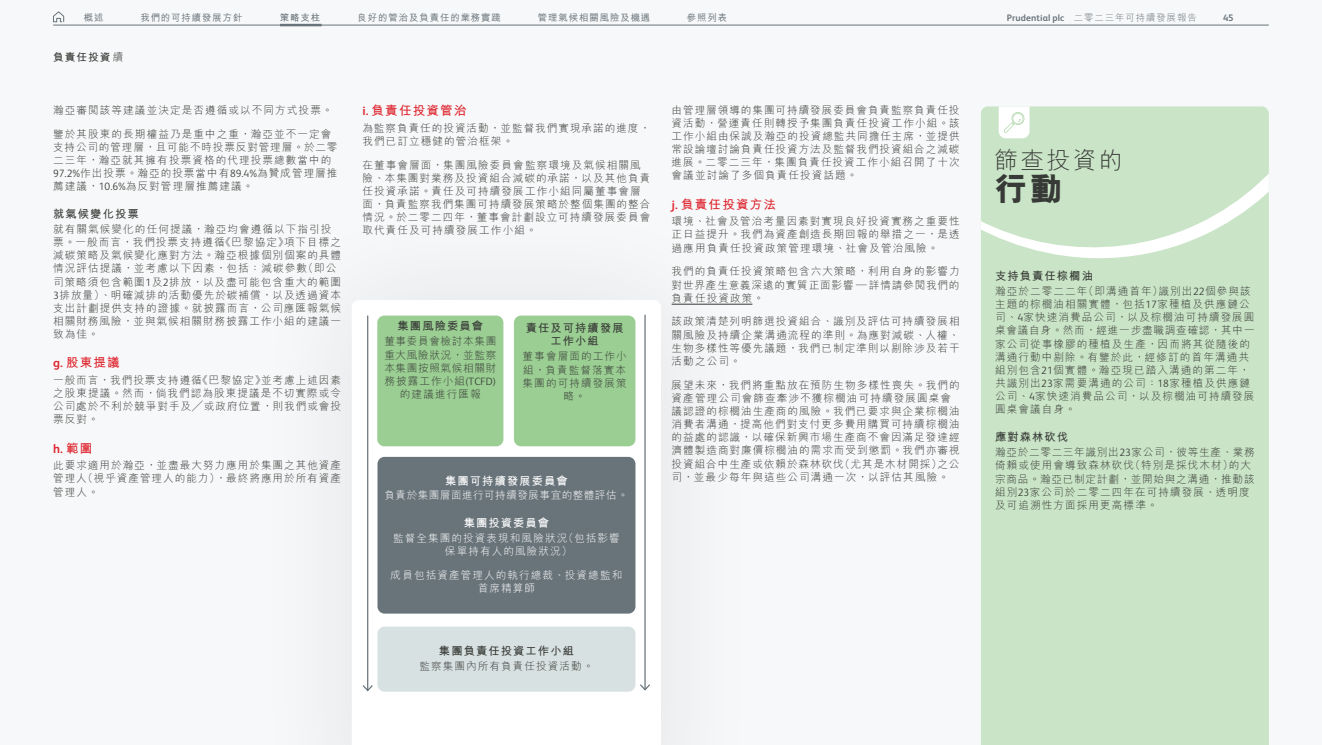
<style>
.page{position:relative;width:1322px;height:745px;background:#fff}
.page>*{position:absolute;margin:0;border:0;box-sizing:border-box;transform-origin:0 0}
.t1{font:800 32.5px "M Hei HK";color:#373a36}
.t2{font:300 23.75px "M Hei HK";letter-spacing:.1em;color:#373a36}
.t3{font:700 12.5px "M Hei HK";letter-spacing:.1em;color:#de252f}
.t4{font:700 12.5px "FS Albert Pro";color:#de252f}
.t5{font:700 11.25px/13.8px "M Hei HK";letter-spacing:.1em;color:#373a36;text-align:center}
.t6{font:700 11.25px "M Hei HK";letter-spacing:.1em;color:#fff}
.t7{font:300 10.62px/13.1px "M Hei HK";letter-spacing:.095em;color:#373a36}
.t8{font:300 10.62px/13.1px "M Hei HK";letter-spacing:.1em;color:#fff;text-align:center}
.t9{font:300 10.62px/13.1px "M Hei HK";letter-spacing:.06em;color:#373a36;text-align:center}
.t10{font:300 10.62px "M Hei HK";letter-spacing:.04em;color:#fff}
.t11{font:700 10.62px "M Hei HK";letter-spacing:.1em;color:#373a36}
.t12{font:500 9.38px "M Hei HK";letter-spacing:.1em;color:#68737a}
.t13{font:700 9.38px "FS Albert Pro";letter-spacing:.01em;color:#68737a}
.t14{font:700 9.38px "M Hei HK";color:#68737a}
.s1{font-family:"M Hei HK";font-weight:300}
.s2{font-weight:300}
.s3{font-family:"FS Albert Pro"}
.s4{font-family:"M Hei HK"}
</style>
<div class="page">
<div style="left:0;top:0;width:1322px;height:744px;background:#f7f8f9"></div>
<svg style="left:368px;top:315px;width:268px;height:377px"></svg>
<hr style="left:671px;top:304px;width:81px;height:1px;background:#373a36">
<div style="left:377px;top:315px;width:126px;height:131px;background:#9bce93;border-radius:7px"></div>
<div style="left:377px;top:456px;width:258px;height:157px;background:#68737a;border-radius:7px"></div>
<div style="left:377px;top:626px;width:258px;height:65px;background:#d8e1e1;border-radius:7px"></div>
<div style="left:514px;top:315px;width:121px;height:131px;background:#9bce93;border-radius:7px"></div>
<hr style="left:367px;top:315px;width:1px;height:375px;background:#68737a">
<svg style="left:363px;top:683px;width:11px;height:9px"></svg>
<hr style="left:644px;top:314px;width:2px;height:375px;background:#68737a">
<svg style="left:640px;top:682px;width:10px;height:9px"></svg>
<div style="left:981px;top:273px;width:288px;height:471px;background:#cae4c7"></div>
<svg style="left:981px;top:106px;width:288px;height:167px;background:#cee6cb"></svg>
<svg style="left:998px;top:106px;width:31px;height:32px"></svg>
<hr style="left:53px;top:25px;width:1216px;height:1px;background:#68737a">
<hr style="left:280px;top:24px;width:42px;height:2px;background:#68737a">
<svg style="left:53px;top:11px;width:11px;height:11px"></svg>
<p class="t12" style="left:84px;top:11px;width:21px">概述</p>
<p class="t12" style="left:140px;top:11px;width:104px">我們的可持續發展方針</p>
<p class="t14" style="left:280px;top:11px;width:42px">策略支柱</p>
<p class="t12" style="left:357px;top:11px;width:145px">良好的管治及負責任的業務實踐</p>
<p class="t12" style="left:538px;top:11px;width:114px">管理氣候相關風險及機遇</p>
<p class="t12" style="left:687px;top:11px;width:42px">參照列表</p>
<p class="t13" style="left:1007px;top:11px;width:191px">Prudential plc <span class="s1">二零二三年可持續發展報告</span></p>
<p class="t13" style="left:1223px;top:11px;width:12px">45</p>
<p class="t11" style="left:53px;top:49px;width:72px">負責任投資<span class="s2">續</span></p>
<p class="t7" style="left:53px;top:103px;width:281px">瀚亞審閱該等建議並決定是否遵循或以不同方式投票。</p>
<p class="t7" style="left:53px;top:127px;width:286px">鑒於其股東的長期權益乃是重中之重，瀚亞並不一定會支持公司的管理層，且可能不時投票反對管理層。於二零二三年，瀚亞就其擁有投票資格的代理投票總數當中的<br><span class="s3">97.2%</span>作出投票。瀚亞的投票當中有<span class="s3">89.4%</span>為贊成管理層推薦建議，<span class="s3">10.6%</span>為反對管理層推薦建議。</p>
<p class="t5" style="left:53px;top:206px;width:87px">就氣候變化投票</p>
<p class="t7" style="left:53px;top:222px;width:289px">就有關氣候變化的任何提議，瀚亞均會遵循以下指引投票。一般而言，我們投票支持遵循《巴黎協定》項下目標之減碳策略及氣候變化應對方法。瀚亞根據個別個案的具體情況評估提議，並考慮以下因素，包括：減碳參數（即公司策略須包含範圍<span class="s3">1</span>及<span class="s3">2</span>排放，以及盡可能包含重大的範圍<br><span class="s3">3</span>排放量）、明確減排的活動優先於碳補償，以及透過資本支出計劃提供支持的證據。就披露而言，公司應匯報氣候相關財務風險，並與氣候相關財務披露工作小組的建議一致為佳。</p>
<p class="t3" style="left:53px;top:353px;width:68px"><span class="s3">g.</span> 股東提議</p>
<p class="t7" style="left:53px;top:373px;width:289px;text-align:justify">一般而言，我們投票支持遵循《巴黎協定》並考慮上述因素之股東提議。然而，倘我們認為股東提議是不切實際或令公司處於不利於競爭對手及╱或政府位置，則我們或會投票反對。</p>
<p class="t4" style="left:53px;top:439px;width:41px">h. <span class="s4">範圍</span></p>
<p class="t7" style="left:53px;top:458px;width:289px;text-align:justify">此要求適用於瀚亞，並盡最大努力應用於集團之其他資產管理人（視乎資產管理人的能力），最終將應用於所有資產管理人。</p>
<p class="t3" style="left:362px;top:101px;width:106px"><span class="s3">i.</span> 負責任投資管治</p>
<p class="t7" style="left:362px;top:121px;width:289px">為監察負責任的投資活動，並監督我們實現承諾的進度，我們已訂立穩健的管治框架。</p>
<p class="t7" style="left:362px;top:158px;width:289px">在董事會層面，集團風險委員會監察環境及氣候相關風險、本集團對業務及投資組合減碳的承諾，以及其他負責任投資承諾。責任及可持續發展工作小組同屬董事會層面，負責監察我們集團可持續發展策略於整個集團的整合情況。於二零二四年，董事會計劃設立可持續發展委員會取代責任及可持續發展工作小組。</p>
<p class="t5" style="left:397px;top:318px;width:87px">集團風險委員會</p>
<p class="t9" style="left:384px;top:334px;width:113px">董事委員會檢討本集團重大風險狀況，並監察本集團按照氣候相關財務披露工作小組<span class="s3">(TCFD)</span>的建議進行匯報</p>
<p class="t5" style="left:526px;top:319px;width:99px">責任及可持續發展工作小組</p>
<p class="t7" style="left:523px;top:349px;width:106px;text-align:center">董事會層面的工作小組，負責監督落實本集團的可持續發展策略。</p>
<p class="t6" style="left:445px;top:472px;width:124px">集團可持續發展委員會</p>
<p class="t10" style="left:384px;top:490px;width:245px">負責於集團層面進行可持續發展事宜的整體評估。</p>
<p class="t6" style="left:464px;top:514px;width:87px">集團投資委員會</p>
<p class="t8" style="left:393px;top:531px;width:228px">監督全集團的投資表現和風險狀況（包括影響保單持有人的風險狀況）</p>
<p class="t8" style="left:391px;top:568px;width:233px">成員包括資產管理人的執行總裁、投資總監和首席精算師</p>
<p class="t7" style="left:671px;top:103px;width:289px;text-align:justify">由管理層領導的集團可持續發展委員會負責監察負責任投資活動，營運責任則轉授予集團負責任投資工作小組。該工作小組由保誠及瀚亞的投資總監共同擔任主席，並提供常設論壇討論負責任投資方法及監督我們投資組合之減碳進展。二零二三年，集團負責任投資工作小組召開了十次會議並討論了多個負責任投資話題。</p>
<p class="t3" style="left:671px;top:195px;width:106px"><span class="s3">j.</span> 負責任投資方法</p>
<p class="t7" style="left:671px;top:214px;width:289px;text-align:justify">環境、社會及管治考量因素對實現良好投資實務之重要性正日益提升。我們為資產創造長期回報的舉措之一，是透過應用負責任投資政策管理環境、社會及管治風險。</p>
<p class="t7" style="left:671px;top:264px;width:289px;text-align:justify">我們的負責任投資策略包含六大策略，利用自身的影響力對世界產生意義深遠的實質正面影響 — 詳情請參閱我們的負責任投資政策。</p>
<p class="t7" style="left:671px;top:314px;width:289px;text-align:justify">該政策清楚列明篩選投資組合、識別及評估可持續發展相關風險及持續企業溝通流程的準則。為應對減碳、人權、生物多樣性等優先議題，我們已制定準則以剔除涉及若干活動之公司。</p>
<p class="t7" style="left:671px;top:378px;width:289px">展望未來，我們將重點放在預防生物多樣性喪失。我們的資產管理公司會篩查牽涉不獲棕櫚油可持續發展圓桌會議認證的棕櫚油生產商的風險。我們已要求與企業棕櫚油消費者溝通，提高他們對支付更多費用購買可持續棕櫚油的益處的認識，以確保新興市場生產商不會因滿足發達經濟體製造商對廉價棕櫚油的需求而受到懲罰。我們亦審視投資組合中生產或依賴於森林砍伐（尤其是木材開採）之公司，並最少每年與這些公司溝通一次，以評估其風險。</p>
<p class="t5" style="left:439px;top:642px;width:136px">集團負責任投資工作小組</p>
<p class="t7" style="left:419px;top:658px;width:176px">監察集團內所有負責任投資活動。</p>
<h2 class="t2" style="left:994px;top:148px;width:130px">篩查投資的</h2>
<h1 class="t1" style="left:994px;top:167px;width:70px">行動</h1>
<p class="t5" style="left:995px;top:268px;width:99px">支持負責任棕櫚油</p>
<p class="t7" style="left:995px;top:284px;width:261px">瀚亞於二零二二年（即溝通首年）識別出<span class="s3">22</span>個參與該主題的棕櫚油相關實體，包括<span class="s3">17</span>家種植及供應鏈公司、<span class="s3">4</span>家快速消費品公司，以及棕櫚油可持續發展圓桌會議自身。然而，經進一步盡職調查確認，其中一家公司從事橡膠的種植及生產，因而將其從隨後的溝通行動中剔除。有鑒於此，經修訂的首年溝通共組別包含<span class="s3">21</span>個實體。瀚亞現已踏入溝通的第二年，共識別出<span class="s3">23</span>家需要溝通的公司：<span class="s3">18</span>家種植及供應鏈公司、<span class="s3">4</span>家快速消費品公司，以及棕櫚油可持續發展圓桌會議自身。</p>
<p class="t5" style="left:995px;top:429px;width:75px">應對森林砍伐</p>
<p class="t7" style="left:995px;top:445px;width:261px">瀚亞於二零二三年識別出<span class="s3">23</span>家公司，彼等生產、業務倚賴或使用會導致森林砍伐（特別是採伐木材）的大宗商品。瀚亞已制定計劃，並開始與之溝通，推動該組別<span class="s3">23</span>家公司於二零二四年在可持續發展、透明度及可追溯性方面採用更高標準。</p>
</div>
